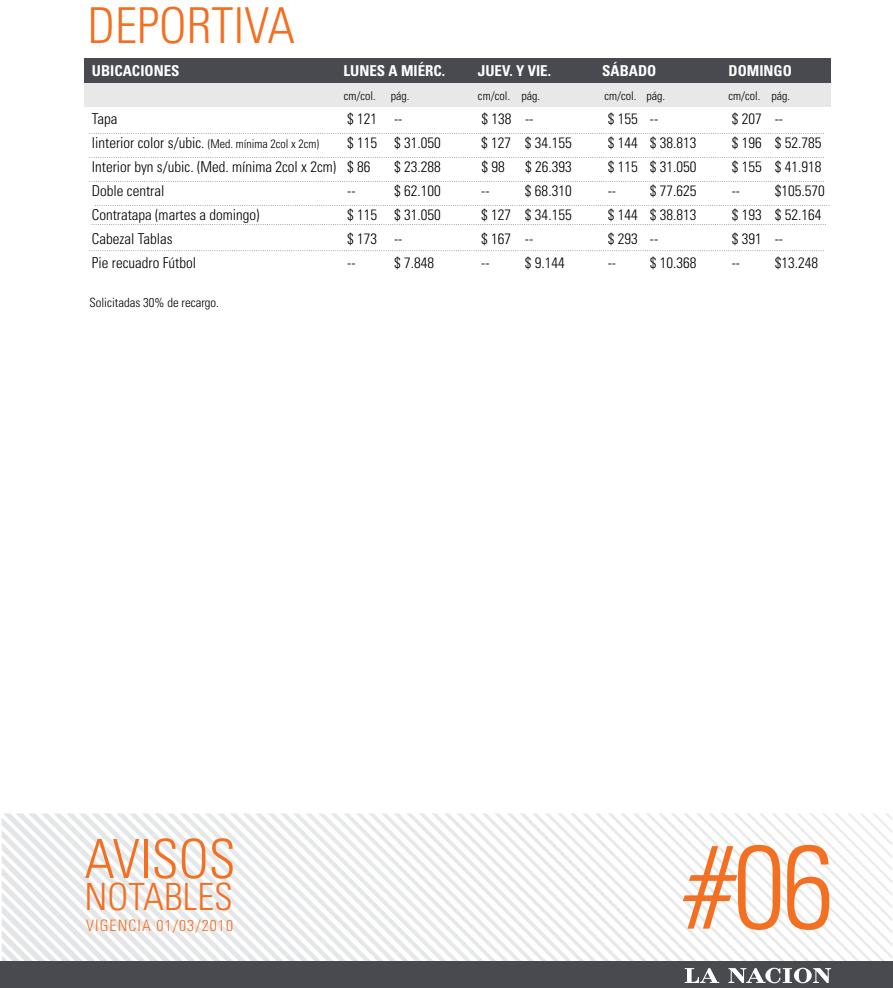
<style>
.page{position:relative;width:893px;height:988px;background:#fff}
.page>*{position:absolute;margin:0;border:0;box-sizing:border-box;transform-origin:0 0}
.t1{font:300 condensed 118.35px "Univers";color:#f36f21}
.t2{font:300 condensed 54px "Univers";color:#f36f21}
.t3{font:300 condensed 49.5px "Univers";color:#f36f21}
.t4{font:300 condensed 37.5px "Univers";color:#f36f21}
.t5{font:300 condensed 15.75px "Univers";letter-spacing:.07em;color:#f36f21}
.t6{font:300 condensed 15px "Univers";color:#000}
.t7{font:700 condensed 15px "Univers";color:#fff}
.t8{font:300 condensed 12.75px "Univers";color:#000}
.t9{font:300 condensed 12px "Univers";color:#000}
.s1{font-size:12px}
</style>
<div class="page">
<div style="left:0;top:961px;width:892px;height:27px;background:#484a4f"></div>
<svg style="left:2px;top:813px;width:889px;height:170px"></svg>
<div style="left:84px;top:82px;width:746px;height:25px;background:#e8e8e9"></div>
<div style="left:84px;top:58px;width:746px;height:25px;background:#484a4f"></div>
<svg style="left:89px;top:133px;width:733px;height:1px"></svg>
<svg style="left:89px;top:157px;width:733px;height:1px"></svg>
<svg style="left:89px;top:181px;width:733px;height:1px"></svg>
<svg style="left:95px;top:205px;width:733px;height:1px"></svg>
<svg style="left:89px;top:251px;width:730px;height:1px"></svg>
<svg style="left:91px;top:224px;width:733px;height:1px"></svg>
<h3 class="t3" style="left:88px;top:7px;width:209px">DEPORTIVA</h3>
<p class="t7" style="left:92px;top:65px;width:89px">UBICACIONES</p>
<p class="t7" style="left:343px;top:65px;width:103px">LUNES A MIÉRC.</p>
<p class="t7" style="left:477px;top:65px;width:75px">JUEV. Y VIE.</p>
<p class="t7" style="left:602px;top:65px;width:56px">SÁBADO</p>
<p class="t7" style="left:728px;top:65px;width:65px">DOMINGO</p>
<p class="t9" style="left:344px;top:91px;width:67px">cm/col. pág.</p>
<p class="t9" style="left:477px;top:91px;width:64px">cm/col. pág.</p>
<p class="t9" style="left:604px;top:91px;width:62px">cm/col. pág.</p>
<p class="t9" style="left:728px;top:91px;width:63px">cm/col. pág.</p>
<p class="t6" style="left:92px;top:113px;width:27px">Tapa</p>
<p class="t6" style="left:347px;top:113px;width:56px">$ 121 --</p>
<p class="t6" style="left:481px;top:113px;width:53px">$ 138 --</p>
<p class="t6" style="left:607px;top:113px;width:52px">$ 155 --</p>
<p class="t6" style="left:731px;top:113px;width:53px">$ 207 --</p>
<p class="t6" style="left:92px;top:137px;width:229px">Iinterior color s/ubic. <span class="s1">(Med. mínima 2col x 2cm)</span></p>
<p class="t6" style="left:347px;top:137px;width:95px">$ 115 $ 31.050</p>
<p class="t6" style="left:481px;top:137px;width:92px">$ 127 $ 34.155</p>
<p class="t6" style="left:607px;top:137px;width:90px">$ 144 $ 38.813</p>
<p class="t6" style="left:731px;top:137px;width:91px">$ 196 $ 52.785</p>
<p class="t6" style="left:92px;top:161px;width:280px">Interior byn s/ubic. (Med. mínima 2col x 2cm) $ 86</p>
<p class="t6" style="left:394px;top:161px;width:48px">$ 23.288</p>
<p class="t6" style="left:481px;top:161px;width:25px">$ 98</p>
<p class="t6" style="left:524px;top:161px;width:48px">$ 26.393</p>
<p class="t6" style="left:607px;top:161px;width:90px">$ 115 $ 31.050</p>
<p class="t6" style="left:731px;top:161px;width:91px">$ 155 $ 41.918</p>
<p class="t6" style="left:92px;top:185px;width:74px">Doble central</p>
<p class="t6" style="left:347px;top:185px;width:10px">--</p>
<p class="t6" style="left:394px;top:185px;width:48px">$ 62.100</p>
<p class="t6" style="left:481px;top:185px;width:10px">--</p>
<p class="t6" style="left:524px;top:185px;width:48px">$ 68.310</p>
<p class="t6" style="left:607px;top:185px;width:10px">--</p>
<p class="t6" style="left:649px;top:185px;width:48px">$ 77.625</p>
<p class="t6" style="left:731px;top:185px;width:10px">--</p>
<p class="t6" style="left:774px;top:185px;width:51px">$105.570</p>
<p class="t6" style="left:92px;top:209px;width:169px">Contratapa (martes a domingo)</p>
<p class="t6" style="left:347px;top:209px;width:95px">$ 115 $ 31.050</p>
<p class="t6" style="left:481px;top:209px;width:92px">$ 127 $ 34.155</p>
<p class="t6" style="left:607px;top:209px;width:90px">$ 144 $ 38.813</p>
<p class="t6" style="left:731px;top:209px;width:91px">$ 193 $ 52.164</p>
<p class="t6" style="left:92px;top:233px;width:82px">Cabezal Tablas</p>
<p class="t6" style="left:347px;top:233px;width:56px">$ 173 --</p>
<p class="t6" style="left:481px;top:233px;width:53px">$ 167 --</p>
<p class="t6" style="left:607px;top:233px;width:52px">$ 293 --</p>
<p class="t6" style="left:731px;top:233px;width:53px">$ 391 --</p>
<p class="t6" style="left:92px;top:257px;width:106px">Pie recuadro Fútbol</p>
<p class="t6" style="left:347px;top:257px;width:10px">--</p>
<p class="t6" style="left:394px;top:257px;width:41px">$ 7.848</p>
<p class="t6" style="left:481px;top:257px;width:10px">--</p>
<p class="t6" style="left:524px;top:257px;width:41px">$ 9.144</p>
<p class="t6" style="left:607px;top:257px;width:10px">--</p>
<p class="t6" style="left:649px;top:257px;width:48px">$ 10.368</p>
<p class="t6" style="left:731px;top:257px;width:10px">--</p>
<p class="t6" style="left:774px;top:257px;width:45px">$13.248</p>
<p class="t8" style="left:89px;top:297px;width:131px">Solicitadas 30% de recargo.</p>
<h2 class="t2" style="left:84px;top:839px;width:153px">AVISOS</h2>
<h3 class="t4" style="left:84px;top:883px;width:150px">NOTABLES</h3>
<p class="t5" style="left:86px;top:920px;width:148px">VIGENCIA 01/03/2010</p>
<h1 class="t1" style="left:683px;top:843px;width:152px">#06</h1>
</div>
